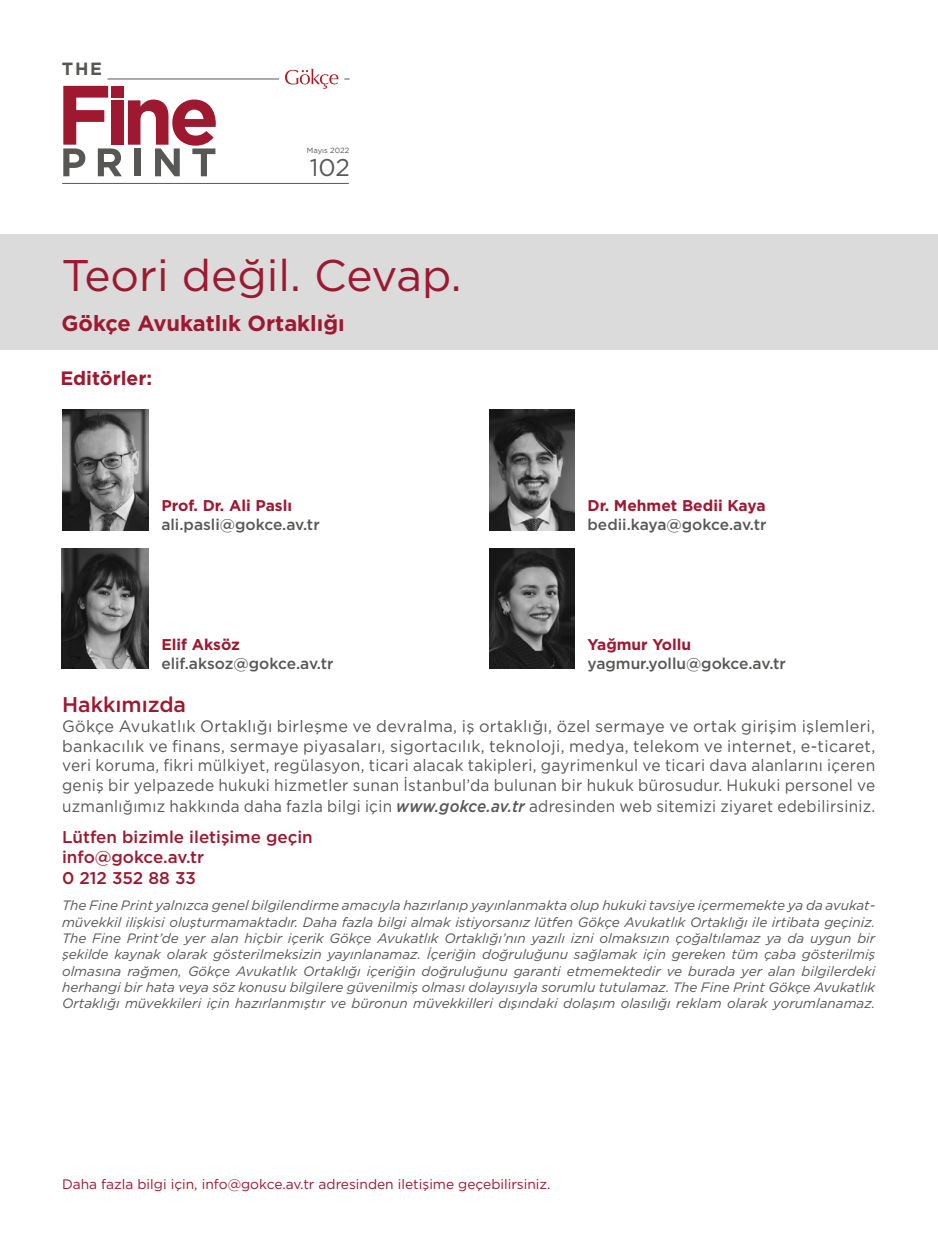
<style>
.page{position:relative;width:938px;height:1251px;background:#fff}
.page>*{position:absolute;margin:0;border:0;box-sizing:border-box;transform-origin:0 0}
.t1{font:44.19px "Gotham";color:#9e1830}
.t2{font:24.12px "Gotham";color:#575756}
.t3{font:700 21.88px "Gotham";color:#9e1830}
.t4{font:500 21.25px "Gotham";color:#9e1830}
.t5{font:700 19.31px "Gotham";color:#9e1830}
.t6{font:700 17.69px "Gotham";color:#575756}
.t7{font:500 17px/20.4px "Gotham";color:#9e1830}
.t8{font:16.5px/19.9px "Gotham";letter-spacing:.02em;color:#575756;text-align:justify}
.t9{font:500 15.56px "Gotham";color:#575756}
.t10{font:700 15.56px "Gotham";color:#9e1830}
.t11{font:13.75px "Gotham";color:#9e1830}
.t12{font:italic 13.56px/16.3px "Gotham";color:#575756;text-align:justify}
.t13{font:7.56px "Gotham";color:#575756}
.s1{font-weight:500;font-style:italic}
</style>
<div class="page">
<hr style="left:62px;top:183px;width:287px;height:1px;background:#575756">
<div style="left:111px;top:86px;width:12px;height:12px;background:#9e1830"></div>
<div style="left:111px;top:100px;width:12px;height:45px;background:#9e1830"></div>
<svg style="left:63px;top:86px;width:59px;height:90px"></svg>
<svg style="left:128px;top:99px;width:88px;height:77px"></svg>
<hr style="left:107px;top:79px;width:172px;height:1px;background:#575756">
<svg style="left:285px;top:69px;width:53px;height:20px"></svg>
<div style="left:0;top:234px;width:938px;height:115px;background:#dbdbdb"></div>
<img style="left:490px;top:548px;width:84px;height:120px">
<img style="left:62px;top:410px;width:86px;height:120px">
<img style="left:490px;top:410px;width:84px;height:120px">
<img style="left:61px;top:548px;width:87px;height:120px">
<h3 class="t6" style="left:64px;top:57px;width:40px">THE</h3>
<p class="t13" style="left:307px;top:146px;width:44px">Mayıs 2022</p>
<h2 class="t2" style="left:310px;top:152px;width:42px">102</h2>
<h1 class="t1" style="left:61px;top:247px;width:402px">Teori değil. Cevap.</h1>
<h3 class="t3" style="left:61px;top:309px;width:285px">Gökçe Avukatlık Ortaklığı</h3>
<h1 class="t1" style="left:61px;top:247px;width:494px">Answers. Not theories.</h1>
<h3 class="t3" style="left:78px;top:309px;width:41px">o c</h3>
<h3 class="t3" style="left:154px;top:309px;width:217px">ttorney Partnership</h3>
<h3 class="t5" style="left:60px;top:365px;width:93px">Editörler:</h3>
<p class="t10" style="left:161px;top:495px;width:132px">Prof. Dr. Ali Paslı</p>
<p class="t9" style="left:161px;top:514px;width:160px">ali.pasli@gokce.av.tr</p>
<p class="t10" style="left:161px;top:634px;width:80px">Elif Aksöz</p>
<p class="t9" style="left:161px;top:653px;width:174px">elif.aksoz@gokce.av.tr</p>
<p class="t10" style="left:587px;top:495px;width:180px">Dr. Mehmet Bedii Kaya</p>
<p class="t9" style="left:587px;top:514px;width:180px">bedii.kaya@gokce.av.tr</p>
<p class="t10" style="left:587px;top:634px;width:105px">Yağmur Yollu</p>
<p class="t9" style="left:587px;top:653px;width:200px">yagmur.yollu@gokce.av.tr</p>
<h3 class="t4" style="left:62px;top:690px;width:125px">Hakkımızda</h3>
<p class="t8" style="left:62px;top:715px;width:814px">Gökçe Avukatlık Ortaklığı birleşme ve devralma, iş ortaklığı, özel sermaye ve ortak girişim işlemleri, bankacılık ve finans, sermaye piyasaları, sigortacılık, teknoloji, medya, telekom ve internet, e-ticaret, veri koruma, fikri mülkiyet, regülasyon, ticari alacak takipleri, gayrimenkul ve ticari dava alanlarını içeren geniş bir yelpazede hukuki hizmetler sunan İstanbul’da bulunan bir hukuk bürosudur. Hukuki personel ve uzmanlığımız hakkında daha fazla bilgi için <span class="s1">www.gokce.av.tr</span> adresinden web sitemizi ziyaret edebilirsiniz.</p>
<p class="t7" style="left:62px;top:826px;width:252px">Lütfen bizimle iletişime geçin info@gokce.av.tr<br>0 212 352 88 33</p>
<p class="t12" style="left:62px;top:897px;width:814px">The Fine Print yalnızca genel bilgilendirme amacıyla hazırlanıp yayınlanmakta olup hukuki tavsiye içermemekte ya da avukat&shy;müvekkil ilişkisi oluşturmamaktadır. Daha fazla bilgi almak istiyorsanız lütfen Gökçe Avukatlık Ortaklığı ile irtibata geçiniz.<br>The Fine Print’de yer alan hiçbir içerik Gökçe Avukatlık Ortaklığı’nın yazılı izni olmaksızın çoğaltılamaz ya da uygun bir şekilde kaynak olarak gösterilmeksizin yayınlanamaz. İçeriğin doğruluğunu sağlamak için gereken tüm çaba gösterilmiş olmasına rağmen, Gökçe Avukatlık Ortaklığı içeriğin doğruluğunu garanti etmemektedir ve burada yer alan bilgilerdeki herhangi bir hata veya söz konusu bilgilere güvenilmiş olması dolayısıyla sorumlu tutulamaz. The Fine Print Gökçe Avukatlık Ortaklığı müvekkileri için hazırlanmıştır ve büronun müvekkilleri dışındaki dolaşım olasılığı reklam olarak yorumlanamaz.</p>
<p class="t11" style="left:62px;top:1174px;width:490px">Daha fazla bilgi için, info@gokce.av.tr adresinden iletişime geçebilirsiniz.</p>
</div>
